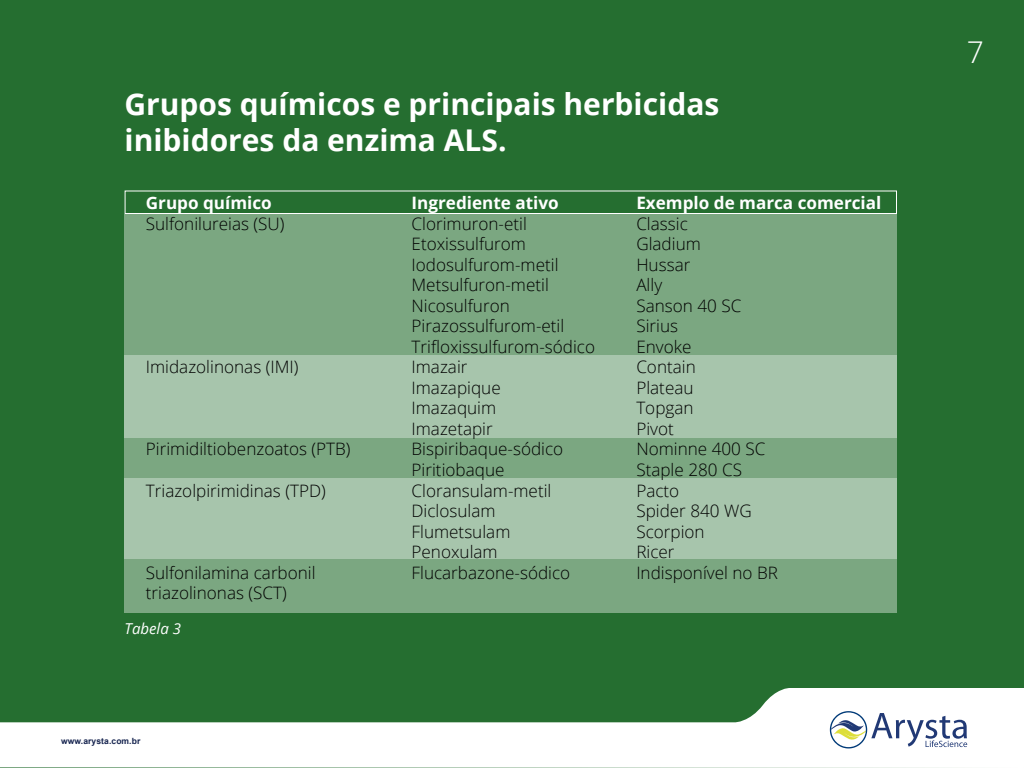
<style>
.page{position:relative;width:1024px;height:768px;background:#256e30}
.page>*{position:absolute;margin:0;border:0;box-sizing:border-box;transform-origin:0 0}
.t1{font:700 30px/36px "Open Sans";color:#fff}
.t2{font:300 30px "Open Sans";color:#fff}
.t3{font:300 17.1px/20.5px "Open Sans";color:#000}
.t4{font:700 17.1px "Open Sans";color:#fff}
.t5{font:italic 15px "Open Sans";color:#fff}
.t6{font:700 8.5px "Arial";letter-spacing:.01em;color:#172550}
</style>
<div class="page">
<svg style="left:0;top:688px;width:1024px;height:80px;fill:#fff"></svg>
<svg style="left:830px;top:711px;width:137px;height:38px;background:#cdd3dc"></svg>
<div style="left:125px;top:214px;width:772px;height:141px;background:#7ba781"></div>
<div style="left:125px;top:355px;width:772px;height:83px;background:#a7c5ac"></div>
<div style="left:125px;top:438px;width:772px;height:40px;background:#7ba781"></div>
<div style="left:125px;top:478px;width:772px;height:81px;background:#a7c5ac"></div>
<div style="left:125px;top:559px;width:772px;height:54px;background:#7ba781"></div>
<div style="left:125px;top:190px;width:772px;height:24px;border:1px solid #fff"></div>
<h1 class="t1" style="left:125px;top:85px;width:596px">Grupos químicos e principais herbicidas inibidores da enzima ALS.</h1>
<p class="t4" style="left:146px;top:191px;width:127px">Grupo químico</p>
<p class="t3" style="left:146px;top:213px;width:140px">Sulfonilureias (SU)</p>
<p class="t3" style="left:146px;top:356px;width:154px">Imidazolinonas (IMI)</p>
<p class="t3" style="left:146px;top:439px;width:206px">Pirimidiltiobenzoatos (PTB)</p>
<p class="t3" style="left:146px;top:480px;width:181px">Triazolpirimidinas (TPD)</p>
<p class="t3" style="left:146px;top:562px;width:171px">Sulfonilamina carbonil triazolinonas (SCT)</p>
<p class="t5" style="left:125px;top:618px;width:58px">Tabela 3</p>
<p class="t6" style="left:61px;top:735px;width:81px">www.arysta.com.br</p>
<p class="t4" style="left:412px;top:191px;width:149px">Ingrediente ativo</p>
<p class="t3" style="left:412px;top:213px;width:185px">Clorimuron-etil<br>Etoxissulfurom<br>Iodosulfurom-metil<br>Metsulfuron-metil<br>Nicosulfuron<br>Pirazossulfurom-etil<br>Trifloxissulfurom-sódico<br>Imazair<br>Imazapique<br>Imazaquim<br>Imazetapir<br>Bispiribaque-sódico<br>Piritiobaque<br>Cloransulam-metil<br>Diclosulam<br>Flumetsulam<br>Penoxulam<br>Flucarbazone-sódico</p>
<p class="t4" style="left:636px;top:191px;width:247px">Exemplo de marca comercial</p>
<p class="t3" style="left:636px;top:213px;width:143px">Classic<br>Gladium<br>Hussar<br>Ally<br>Sanson 40 SC<br>Sirius<br>Envoke<br>Contain<br>Plateau<br>Topgan<br>Pivot<br>Nominne 400 SC<br>Staple 280 CS<br>Pacto<br>Spider 840 WG<br>Scorpion<br>Ricer<br>Indisponível no BR</p>
<h1 class="t2" style="left:967px;top:32px;width:19px">7</h1>
</div>
